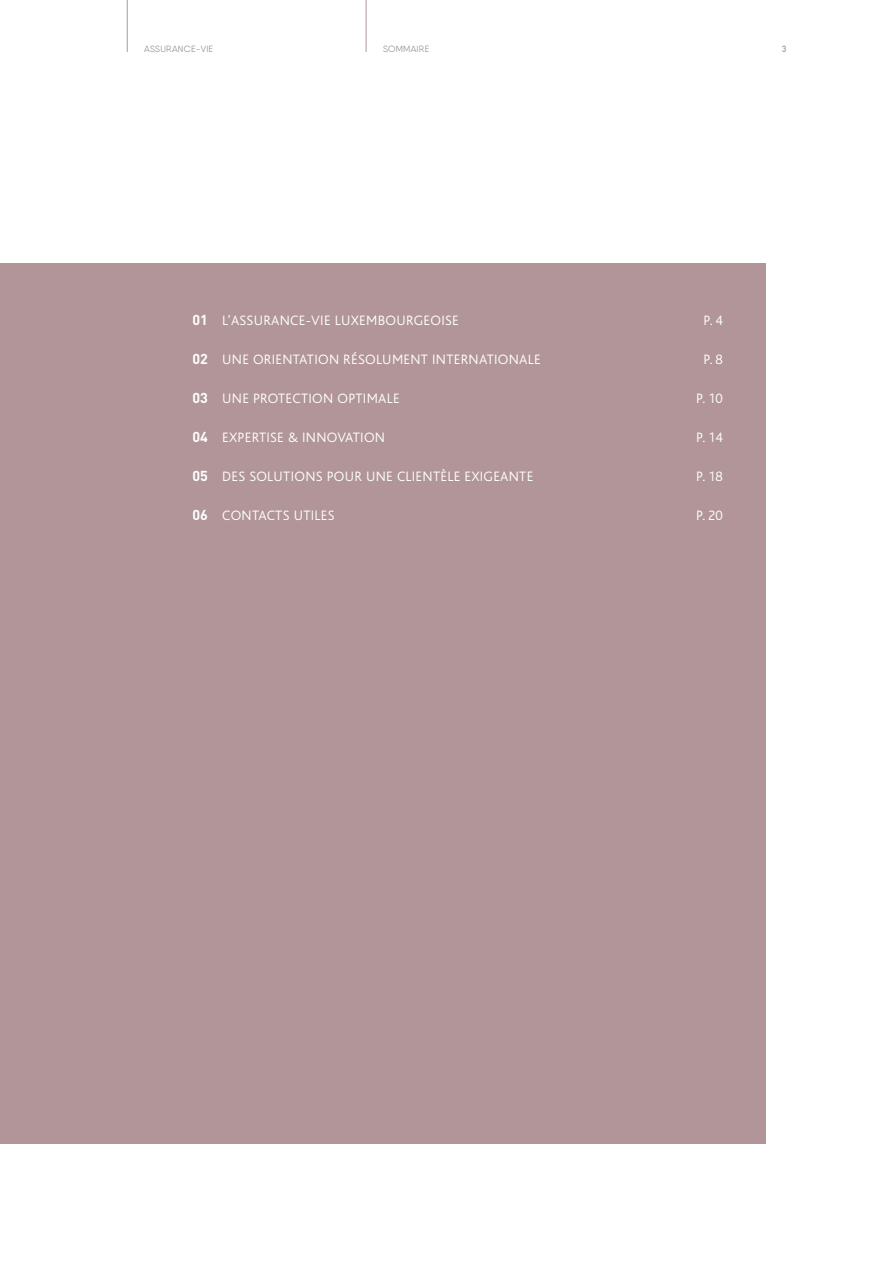
<style>
.page{position:relative;width:893px;height:1263px;background:#fff}
.page>*{position:absolute;margin:0;border:0;box-sizing:border-box;transform-origin:0 0}
.t1{font:300 14.25px "Bliss";letter-spacing:.02em;color:#fff}
.t2{font:300 9px "Qanelas Soft";letter-spacing:.025em;color:#7c7b7b}
.t3{font:700 9px "DIN Alternate";color:#b19598}
.s1{font-family:"DIN";font-weight:700}
</style>
<div class="page">
<hr style="left:127px;top:0;width:1px;height:52px;background:#b19598">
<hr style="left:366px;top:0;width:1px;height:52px;background:#b19598">
<div style="left:0;top:264px;width:765px;height:880px;background:#b19598"></div>
<p class="t2" style="left:144px;top:43px;width:71px">ASSURANCE-VIE</p>
<p class="t2" style="left:383px;top:43px;width:48px">SOMMAIRE</p>
<p class="t3" style="left:782px;top:42px;width:6px">3</p>
<p class="t1" style="left:192px;top:313px;width:268px"><span class="s1">01</span> L’ASSURANCE-VIE LUXEMBOURGEOISE</p>
<p class="t1" style="left:703px;top:313px;width:21px">P. 4</p>
<p class="t1" style="left:192px;top:352px;width:350px"><span class="s1">02</span> UNE ORIENTATION RÉSOLUMENT INTERNATIONALE</p>
<p class="t1" style="left:703px;top:352px;width:21px">P. 8</p>
<p class="t1" style="left:192px;top:391px;width:209px"><span class="s1">03</span> UNE PROTECTION OPTIMALE</p>
<p class="t1" style="left:696px;top:391px;width:28px">P. 10</p>
<p class="t1" style="left:192px;top:430px;width:194px"><span class="s1">04</span> EXPERTISE &amp; INNOVATION</p>
<p class="t1" style="left:696px;top:430px;width:28px">P. 14</p>
<p class="t1" style="left:192px;top:469px;width:342px"><span class="s1">05</span> DES SOLUTIONS POUR UNE CLIENTÈLE EXIGEANTE</p>
<p class="t1" style="left:696px;top:469px;width:28px">P. 18</p>
<p class="t1" style="left:192px;top:508px;width:144px"><span class="s1">06</span> CONTACTS UTILES</p>
<p class="t1" style="left:696px;top:508px;width:28px">P. 20</p>
</div>
